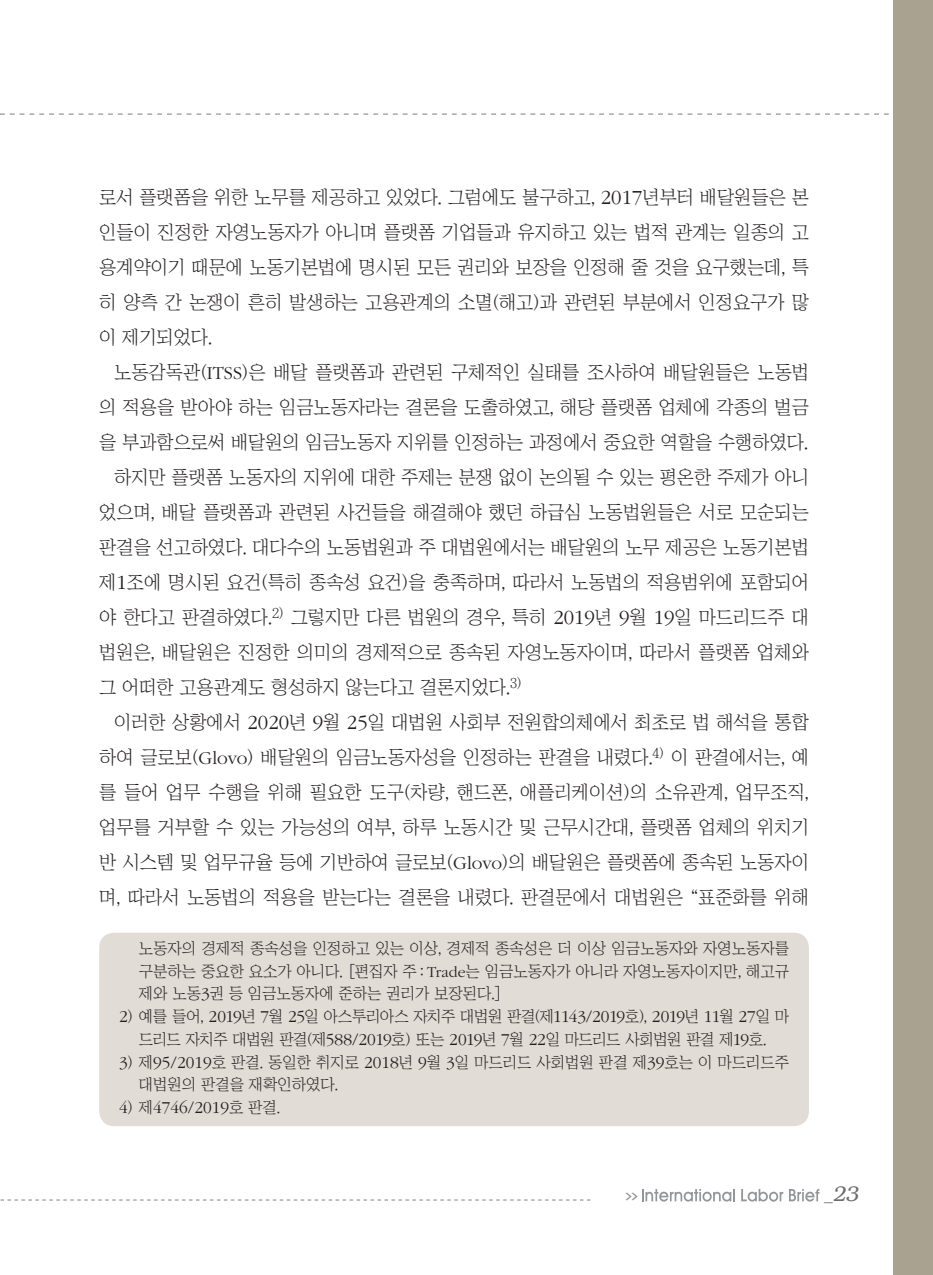
<style>
.page{position:relative;width:933px;height:1275px;background:#fff}
.page>*{position:absolute;margin:0;border:0;box-sizing:border-box;transform-origin:0 0}
.t1{font:italic 300 21px "Bookman";color:#6c6d70}
.본문{font:18.9px/35px "Chosunilbo NM";color:#231f20;text-align:justify}
.각주{font:300 17.32px "ITC Garamond Std";color:#231f20}
.각주-2{font:15.75px/22.8px "Chosunilbo NM";color:#231f20;text-align:justify}
.각주-3{font:15.75px/22.8px "Chosunilbo NM";letter-spacing:-.025em;color:#231f20;text-align:center}
.t2{font:700 7.88px "Ko Pub Dotum";color:#939598;scale:2 1}
.s1{font-family:"ITC Garamond Std";font-weight:300;font-size:20.82px}
.s2{font-family:"ITC Garamond Std";font-weight:300}
.s3{font-family:"ITC Garamond Std";font-weight:300;font-size:17.32px}
.s4{font-family:"Chosunilbo NM";font-weight:400;font-size:15.75px}
.s5{font-family:"Helvetica";font-weight:400;font-style:normal;font-size:17.5px}
</style>
<div class="page">
<svg style="left:0;top:113px;width:889px;height:2px"></svg>
<div style="left:893px;top:0;width:40px;height:1275px;background:#aaa291"></div>
<svg style="left:0;top:1199px;width:590px;height:1px"></svg>
<svg style="left:642px;top:1189px;width:93px;height:13px"></svg>
<svg style="left:741px;top:1189px;width:42px;height:13px"></svg>
<svg style="left:789px;top:1189px;width:30px;height:12px"></svg>
<div style="left:99px;top:933px;width:710px;height:193px;background:#e1dcd5;border-radius:15px"></div>
<p class="본문" style="left:99px;top:179px;width:711px">로서 플랫폼을 위한 노무를 제공하고 있었다. 그럼에도 불구하고, <span class="s1">2017</span>년부터 배달원들은 본 인들이 진정한 자영노동자가 아니며 플랫폼 기업들과 유지하고 있는 법적 관계는 일종의 고 용계약이기 때문에 노동기본법에 명시된 모든 권리와 보장을 인정해 줄 것을 요구했는데, 특 히 양측 간 논쟁이 흔히 발생하는 고용관계의 소멸(해고)과 관련된 부분에서 인정요구가 많 이 제기되었다.</p>
<p class="본문" style="left:99px;top:354px;width:711px;text-indent:15px">노동감독관(<span class="s2">ITSS</span>)은 배달 플랫폼과 관련된 구체적인 실태를 조사하여 배달원들은 노동법 의 적용을 받아야 하는 임금노동자라는 결론을 도출하였고, 해당 플랫폼 업체에 각종의 벌금 을 부과함으로써 배달원의 임금노동자 지위를 인정하는 과정에서 중요한 역할을 수행하였다.</p>
<p class="본문" style="left:99px;top:459px;width:711px;text-indent:15px">하지만 플랫폼 노동자의 지위에 대한 주제는 분쟁 없이 논의될 수 있는 평온한 주제가 아니 었으며, 배달 플랫폼과 관련된 사건들을 해결해야 했던 하급심 노동법원들은 서로 모순되는 판결을 선고하였다. 대다수의 노동법원과 주 대법원에서는 배달원의 노무 제공은 노동기본법 제<span class="s1">1</span>조에 명시된 요건(특히 종속성 요건)을 충족하며, 따라서 노동법의 적용범위에 포함되어 야 한다고 판결하였다.<sup>2)</sup> 그렇지만 다른 법원의 경우, 특히 <span class="s1">2019</span>년 <span class="s1">9</span>월 <span class="s1">19</span>일 마드리드주 대 법원은, 배달원은 진정한 의미의 경제적으로 종속된 자영노동자이며, 따라서 플랫폼 업체와 그 어떠한 고용관계도 형성하지 않는다고 결론지었다.<sup>3)</sup></p>
<p class="본문" style="left:99px;top:704px;width:711px;text-indent:15px">이러한 상황에서 <span class="s1">2020</span>년 <span class="s1">9</span>월 <span class="s1">25</span>일 대법원 사회부 전원합의체에서 최초로 법 해석을 통합 하여 글로보(<span class="s2">Glovo</span>) 배달원의 임금노동자성을 인정하는 판결을 내렸다.<sup>4)</sup> 이 판결에서는, 예 를 들어 업무 수행을 위해 필요한 도구(차량, 핸드폰, 애플리케이션)의 소유관계, 업무조직, 업무를 거부할 수 있는 가능성의 여부, 하루 노동시간 및 근무시간대, 플랫폼 업체의 위치기 반 시스템 및 업무규율 등에 기반하여 글로보(<span class="s2">Glovo</span>)의 배달원은 플랫폼에 종속된 노동자이 며, 따라서 노동법의 적용을 받는다는 결론을 내렸다. 판결문에서 대법원은 “표준화를 위해</p>
<p class="각주-2" style="left:139px;top:937px;width:651px">노동자의 경제적 종속성을 인정하고 있는 이상, 경제적 종속성은 더 이상 임금노동자와 자영노동자를 구분하는 중요한 요소가 아니다. [편집자 주 :<span class="s2">Trade</span>는 임금노동자가 아니라 자영노동자이지만, 해고규 제와 노동<span class="s3">3</span>권 등 임금노동자에 준하는 권리가 보장된다.]</p>
<p class="각주-3" style="left:119px;top:1005px;width:671px"><span class="s3">2</span>) 예를 들어, <span class="s3">2019</span>년 <span class="s3">7</span>월 <span class="s3">25</span>일 아스투리아스 자치주 대법원 판결(제<span class="s3">1143</span>/<span class="s3">2019</span>호), <span class="s3">2019</span>년 <span class="s3">11</span>월 <span class="s3">27</span>일 마 드리드 자치주 대법원 판결(제<span class="s3">588</span>/<span class="s3">2019</span>호) 또는 <span class="s3">2019</span>년 <span class="s3">7</span>월 <span class="s3">22</span>일 마드리드 사회법원 판결 제<span class="s3">19</span>호.</p>
<p class="각주-2" style="left:139px;top:1050px;width:651px;text-indent:-20px"><span class="s3">3</span>) 제<span class="s3">95</span>/<span class="s3">2019</span>호 판결. 동일한 취지로 <span class="s3">2018</span>년 <span class="s3">9</span>월 <span class="s3">3</span>일 마드리드 사회법원 판결 제<span class="s3">39</span>호는 이 마드리드주 대법원의 판결을 재확인하였다.</p>
<p class="각주" style="left:119px;top:1098px;width:163px">4<span class="s4">) 제</span>4746<span class="s4">/</span>2019<span class="s4">호 판결.</span></p>
<p class="t2" style="left:625px;top:1192px;width:8px">&gt;&gt;</p>
<p class="t1" style="left:824px;top:1182px;width:36px"><span class="s5">_</span>23</p>
</div>
